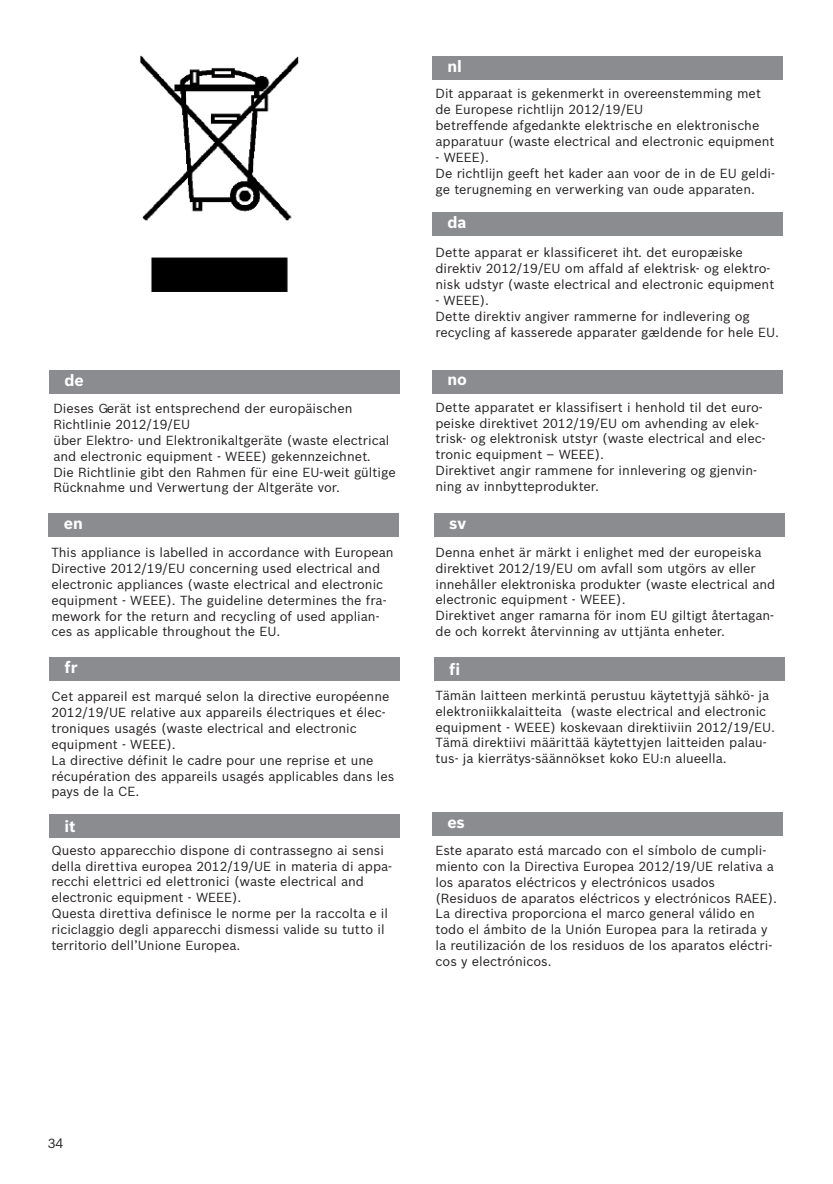
<style>
.page{position:relative;width:833px;height:1184px;background:#fff}
.page>*{position:absolute;margin:0;border:0;box-sizing:border-box;transform-origin:0 0}
.t1{font:700 15.8px "Bosch Sans";color:#fff}
.t2{font:13px "Bosch Sans";color:#231f20}
.t3{font:12.8px/15.8px "Bosch Sans";color:#231f20}
</style>
<div class="page">
<img style="left:140px;top:55px;width:159px;height:237px">
<div style="left:49px;top:370px;width:350px;height:24px;background:#8a8c8f"></div>
<div style="left:49px;top:513px;width:349px;height:23px;background:#8a8c8f"></div>
<div style="left:49px;top:657px;width:350px;height:23px;background:#8a8c8f"></div>
<div style="left:49px;top:815px;width:350px;height:23px;background:#8a8c8f"></div>
<div style="left:432px;top:57px;width:350px;height:23px;background:#8a8c8f"></div>
<div style="left:432px;top:212px;width:350px;height:23px;background:#8a8c8f"></div>
<div style="left:432px;top:370px;width:350px;height:23px;background:#8a8c8f"></div>
<div style="left:434px;top:513px;width:350px;height:24px;background:#8a8c8f"></div>
<div style="left:434px;top:658px;width:350px;height:23px;background:#8a8c8f"></div>
<div style="left:432px;top:812px;width:350px;height:24px;background:#8a8c8f"></div>
<p class="t1" style="left:64px;top:370px;width:21px">de</p>
<p class="t3" style="left:53px;top:400px;width:344px">Dieses Gerät ist entsprechend der europäischen Richtlinie 2012/19/EU<br>über Elektro- und Elektronikaltgeräte (waste electrical and electronic equipment - WEEE) gekennzeichnet.<br>Die Richtlinie gibt den Rahmen für eine EU-weit gültige Rücknahme und Verwertung der Altgeräte vor.</p>
<p class="t1" style="left:64px;top:513px;width:21px">en</p>
<p class="t3" style="left:51px;top:544px;width:344px">This appliance is labelled in accordance with European Directive 2012/19/EU concerning used electrical and electronic appliances (waste electrical and electronic equipment - WEEE). The guideline determines the fra&shy;mework for the return and recycling of used applian&shy;ces as applicable throughout the EU.</p>
<p class="t1" style="left:64px;top:657px;width:15px">fr</p>
<p class="t3" style="left:51px;top:688px;width:344px">Cet appareil est marqué selon la directive européenne 2012/19/UE relative aux appareils électriques et élec&shy;troniques usagés (waste electrical and electronic equipment - WEEE).<br>La directive définit le cadre pour une reprise et une récupération des appareils usagés applicables dans les pays de la CE.</p>
<p class="t1" style="left:64px;top:817px;width:13px">it</p>
<p class="t3" style="left:51px;top:842px;width:342px">Questo apparecchio dispone di contrassegno ai sensi della direttiva europea 2012/19/UE in materia di appa&shy;recchi elettrici ed elettronici (waste electrical and electronic equipment - WEEE).<br>Questa direttiva definisce le norme per la raccolta e il riciclaggio degli apparecchi dismessi valide su tutto il territorio dell’Unione Europea.</p>
<p class="t1" style="left:447px;top:56px;width:16px">nl</p>
<p class="t3" style="left:435px;top:86px;width:340px">Dit apparaat is gekenmerkt in overeenstemming met de Europese richtlijn 2012/19/EU<br>betreffende afgedankte elektrische en elektronische apparatuur (waste electrical and electronic equipment</p>
<p class="t3" style="left:435px;top:149px;width:341px">- WEEE).<br>De richtlijn geeft het kader aan voor de in de EU geldi&shy;ge terugneming en verwerking van oude apparaten.</p>
<p class="t1" style="left:447px;top:212px;width:21px">da</p>
<p class="t3" style="left:435px;top:245px;width:340px">Dette apparat er klassificeret iht. det europæiske direktiv 2012/19/EU om affald af elektrisk- og elektro&shy;nisk udstyr (waste electrical and electronic equipment</p>
<p class="t3" style="left:435px;top:292px;width:345px">- WEEE).<br>Dette direktiv angiver rammerne for indlevering og recycling af kasserede apparater gældende for hele EU.</p>
<p class="t1" style="left:447px;top:370px;width:21px">no</p>
<p class="t3" style="left:435px;top:399px;width:331px">Dette apparatet er klassifisert i henhold til det euro&shy;peiske direktivet 2012/19/EU om avhending av elek&shy;trisk- og elektronisk utstyr (waste electrical and elec&shy;tronic equipment – WEEE).<br>Direktivet angir rammene for innlevering og gjenvin&shy;ning av innbytteprodukter.</p>
<p class="t1" style="left:449px;top:513px;width:19px">sv</p>
<p class="t3" style="left:435px;top:544px;width:341px">Denna enhet är märkt i enlighet med der europeiska direktivet 2012/19/EU om avfall som utgörs av eller innehåller elektroniska produkter (waste electrical and electronic equipment - WEEE).<br>Direktivet anger ramarna för inom EU giltigt återtagan&shy;de och korrekt återvinning av uttjänta enheter.</p>
<p class="t1" style="left:449px;top:659px;width:13px">fi</p>
<p class="t3" style="left:435px;top:687px;width:341px">Tämän laitteen merkintä perustuu käytettyjä sähkö- ja elektroniikkalaitteita (waste electrical and electronic equipment - WEEE) koskevaan direktiiviin 2012/19/EU.<br>Tämä direktiivi määrittää käytettyjen laitteiden palau&shy;tus- ja kierrätys-säännökset koko EU:n alueella.</p>
<p class="t1" style="left:447px;top:812px;width:19px">es</p>
<p class="t3" style="left:435px;top:842px;width:343px">Este aparato está marcado con el símbolo de cumpli&shy;miento con la Directiva Europea 2012/19/UE relativa a los aparatos eléctricos y electrónicos usados (Residuos de aparatos eléctricos y electrónicos RAEE).<br>La directiva proporciona el marco general válido en todo el ámbito de la Unión Europea para la retirada y la reutilización de los residuos de los aparatos eléctri&shy;cos y electrónicos.</p>
<p class="t2" style="left:48px;top:1135px;width:17px">34</p>
</div>
